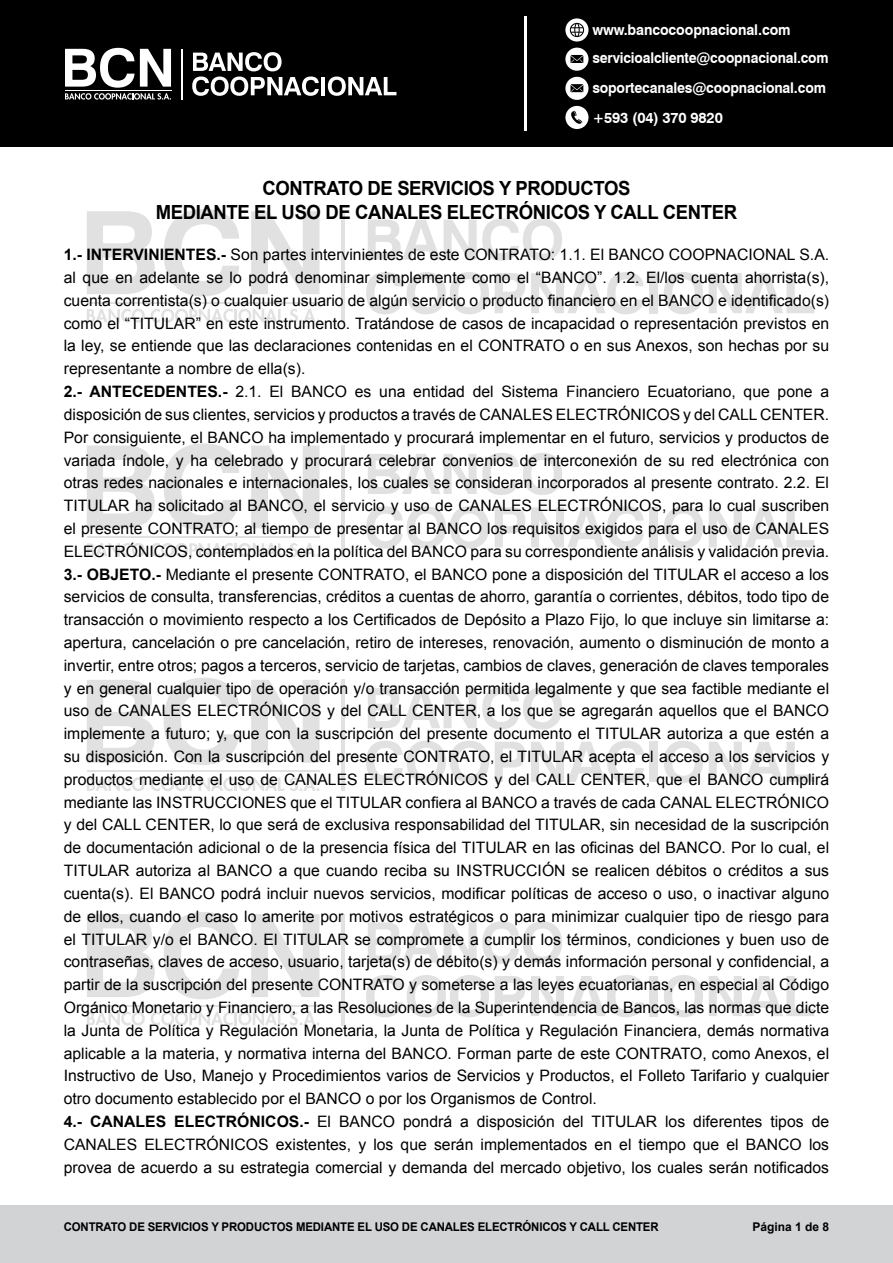
<style>
.page{position:relative;width:893px;height:1263px;background:#fff}
.page>*{position:absolute;margin:0;border:0;box-sizing:border-box;transform-origin:0 0}
.t1{font:700 19.5px/24px "Arial";letter-spacing:-.02em;color:#000;text-align:center;scale:.95 1}
.t2{font:15.75px/22.8px "Arial";color:#000}
.t3{font:700 14.85px/28px "Swiss 721 BT";letter-spacing:-.01em;color:#fff;scale:.95 1}
.t4{font:700 14.85px "Swiss 721 BT";letter-spacing:-.01em;color:#fff;scale:.94 1}
.t5{font:700 14.85px "Swiss 721 BT";letter-spacing:-.01em;color:#fff}
.t6{font:700 12px "Arial";letter-spacing:-.01em;color:#000;scale:.95 1}
.t7{font:700 12px "Arial";letter-spacing:-.01em;color:#000}
.s1{font-weight:700}
</style>
<div class="page">
<div style="left:0;top:1205px;width:893px;height:58px;background:#d1d3d4"></div>
<svg style="left:368px;top:218px;width:194px;height:43px"></svg>
<svg style="left:366px;top:272px;width:123px;height:42px"></svg>
<svg style="left:495px;top:273px;width:30px;height:40px"></svg>
<svg style="left:531px;top:272px;width:113px;height:42px"></svg>
<div style="left:650px;top:273px;width:8px;height:40px;background:#e1e1e1"></div>
<svg style="left:664px;top:272px;width:39px;height:42px"></svg>
<svg style="left:709px;top:273px;width:105px;height:40px"></svg>
<hr style="left:341px;top:211px;width:4px;height:112px;background:#e1e1e1">
<svg style="left:87px;top:211px;width:68px;height:83px"></svg>
<svg style="left:164px;top:209px;width:75px;height:87px"></svg>
<svg style="left:251px;top:211px;width:69px;height:83px"></svg>
<svg style="left:87px;top:309px;width:58px;height:14px"></svg>
<svg style="left:151px;top:309px;width:133px;height:14px"></svg>
<svg style="left:290px;top:309px;width:30px;height:14px"></svg>
<hr style="left:87px;top:302px;width:233px;height:2px;background:#000">
<svg style="left:368px;top:453px;width:194px;height:42px"></svg>
<svg style="left:366px;top:506px;width:123px;height:43px"></svg>
<svg style="left:495px;top:507px;width:30px;height:40px"></svg>
<svg style="left:531px;top:506px;width:113px;height:43px"></svg>
<div style="left:650px;top:507px;width:8px;height:40px;background:#e1e1e1"></div>
<svg style="left:664px;top:506px;width:39px;height:43px"></svg>
<svg style="left:709px;top:507px;width:105px;height:40px"></svg>
<hr style="left:341px;top:445px;width:4px;height:112px;background:#e1e1e1">
<svg style="left:87px;top:445px;width:68px;height:83px"></svg>
<svg style="left:164px;top:443px;width:75px;height:88px"></svg>
<svg style="left:251px;top:445px;width:69px;height:83px"></svg>
<svg style="left:87px;top:543px;width:58px;height:14px"></svg>
<svg style="left:151px;top:543px;width:133px;height:14px"></svg>
<svg style="left:290px;top:543px;width:30px;height:14px"></svg>
<hr style="left:87px;top:536px;width:233px;height:2px;background:#000">
<svg style="left:368px;top:687px;width:194px;height:42px"></svg>
<svg style="left:366px;top:741px;width:123px;height:42px"></svg>
<svg style="left:495px;top:742px;width:30px;height:40px"></svg>
<svg style="left:531px;top:741px;width:113px;height:42px"></svg>
<div style="left:650px;top:742px;width:8px;height:40px;background:#e1e1e1"></div>
<svg style="left:664px;top:741px;width:39px;height:42px"></svg>
<svg style="left:709px;top:742px;width:105px;height:40px"></svg>
<hr style="left:341px;top:680px;width:4px;height:111px;background:#e1e1e1">
<svg style="left:87px;top:680px;width:68px;height:83px"></svg>
<svg style="left:164px;top:678px;width:75px;height:87px"></svg>
<svg style="left:251px;top:680px;width:69px;height:83px"></svg>
<svg style="left:87px;top:777px;width:58px;height:14px"></svg>
<svg style="left:151px;top:777px;width:133px;height:14px"></svg>
<svg style="left:290px;top:777px;width:30px;height:14px"></svg>
<hr style="left:87px;top:770px;width:233px;height:2px;background:#000">
<svg style="left:368px;top:921px;width:194px;height:43px"></svg>
<svg style="left:366px;top:975px;width:123px;height:42px"></svg>
<svg style="left:495px;top:976px;width:30px;height:40px"></svg>
<svg style="left:531px;top:975px;width:113px;height:42px"></svg>
<div style="left:650px;top:976px;width:8px;height:40px;background:#e1e1e1"></div>
<svg style="left:664px;top:975px;width:39px;height:42px"></svg>
<svg style="left:709px;top:976px;width:105px;height:40px"></svg>
<hr style="left:341px;top:914px;width:4px;height:111px;background:#e1e1e1">
<svg style="left:87px;top:914px;width:68px;height:83px"></svg>
<svg style="left:164px;top:912px;width:75px;height:87px"></svg>
<svg style="left:251px;top:914px;width:69px;height:83px"></svg>
<svg style="left:87px;top:1011px;width:58px;height:14px"></svg>
<svg style="left:151px;top:1011px;width:133px;height:14px"></svg>
<svg style="left:290px;top:1011px;width:30px;height:14px"></svg>
<hr style="left:87px;top:1005px;width:233px;height:1px;background:#000">
<div style="left:0;top:0;width:893px;height:147px;background:#000"></div>
<svg style="left:193px;top:52px;width:89px;height:19px"></svg>
<svg style="left:192px;top:77px;width:127px;height:19px"></svg>
<hr style="left:321px;top:77px;width:4px;height:18px;background:#fff">
<svg style="left:328px;top:77px;width:68px;height:19px"></svg>
<hr style="left:181px;top:49px;width:2px;height:51px;background:#fff">
<svg style="left:65px;top:48px;width:106px;height:52px"></svg>
<hr style="left:65px;top:90px;width:106px;height:1px;background:#fff">
<hr style="left:524px;top:16px;width:3px;height:115px;background:#fff">
<svg style="left:565px;top:48px;width:23px;height:23px"></svg>
<svg style="left:565px;top:106px;width:23px;height:23px"></svg>
<svg style="left:565px;top:18px;width:23px;height:24px"></svg>
<svg style="left:565px;top:77px;width:23px;height:23px"></svg>
<p class="t3" style="left:592px;top:16px;width:250px">www.bancocoopnacional.com servicioalcliente@coopnacional.com</p>
<p class="t4" style="left:592px;top:78px;width:250px">soportecanales@coopnacional.com</p>
<p class="t5" style="left:592px;top:109px;width:132px">+593 (04) 370 9820</p>
<p class="t1" style="left:156px;top:177px;width:614px">CONTRATO DE SERVICIOS Y PRODUCTOS<br>MEDIANTE EL USO DE CANALES ELECTRÓNICOS Y CALL CENTER</p>
<p class="t2" style="left:64px;top:243px;width:767px"><span class="s1">1.- INTERVINIENTES.-</span> Son partes intervinientes de este CONTRATO: 1.1. El BANCO COOPNACIONAL S.A. al que en adelante se lo podrá denominar simplemente como el “BANCO”. 1.2. El/los cuenta ahorrista(s), cuenta correntista(s) o cualquier usuario de algún servicio o producto financiero en el BANCO e identificado(s) como el “TITULAR” en este instrumento. Tratándose de casos de incapacidad o representación previstos en la ley, se entiende que las declaraciones contenidas en el CONTRATO o en sus Anexos, son hechas por su representante a nombre de ella(s).<br><span class="s1">2.- ANTECEDENTES.-</span> 2.1. El BANCO es una entidad del Sistema Financiero Ecuatoriano, que pone a disposición de sus clientes, servicios y productos a través de CANALES ELECTRÓNICOS y del CALL CENTER.<br>Por consiguiente, el BANCO ha implementado y procurará implementar en el futuro, servicios y productos de variada índole, y ha celebrado y procurará celebrar convenios de interconexión de su red electrónica con otras redes nacionales e internacionales, los cuales se consideran incorporados al presente contrato. 2.2. El TITULAR ha solicitado al BANCO, el servicio y uso de CANALES ELECTRÓNICOS, para lo cual suscriben el presente CONTRATO; al tiempo de presentar al BANCO los requisitos exigidos para el uso de CANALES ELECTRÓNICOS, contemplados en la política del BANCO para su correspondiente análisis y validación previa.<br><span class="s1">3.- OBJETO.-</span> Mediante el presente CONTRATO, el BANCO pone a disposición del TITULAR el acceso a los servicios de consulta, transferencias, créditos a cuentas de ahorro, garantía o corrientes, débitos, todo tipo de transacción o movimiento respecto a los Certificados de Depósito a Plazo Fijo, lo que incluye sin limitarse a: apertura, cancelación o pre cancelación, retiro de intereses, renovación, aumento o disminución de monto a invertir, entre otros; pagos a terceros, servicio de tarjetas, cambios de claves, generación de claves temporales y en general cualquier tipo de operación y/o transacción permitida legalmente y que sea factible mediante el uso de CANALES ELECTRÓNICOS y del CALL CENTER, a los que se agregarán aquellos que el BANCO implemente a futuro; y, que con la suscripción del presente documento el TITULAR autoriza a que estén a su disposición. Con la suscripción del presente CONTRATO, el TITULAR acepta el acceso a los servicios y productos mediante el uso de CANALES ELECTRÓNICOS y del CALL CENTER, que el BANCO cumplirá mediante las INSTRUCCIONES que el TITULAR confiera al BANCO a través de cada CANAL ELECTRÓNICO y del CALL CENTER, lo que será de exclusiva responsabilidad del TITULAR, sin necesidad de la suscripción de documentación adicional o de la presencia física del TITULAR en las oficinas del BANCO. Por lo cual, el TITULAR autoriza al BANCO a que cuando reciba su INSTRUCCIÓN se realicen débitos o créditos a sus cuenta(s). El BANCO podrá incluir nuevos servicios, modificar políticas de acceso o uso, o inactivar alguno de ellos, cuando el caso lo amerite por motivos estratégicos o para minimizar cualquier tipo de riesgo para el TITULAR y/o el BANCO. El TITULAR se compromete a cumplir los términos, condiciones y buen uso de contraseñas, claves de acceso, usuario, tarjeta(s) de débito(s) y demás información personal y confidencial, a partir de la suscripción del presente CONTRATO y someterse a las leyes ecuatorianas, en especial al Código Orgánico Monetario y Financiero, a las Resoluciones de la Superintendencia de Bancos, las normas que dicte la Junta de Política y Regulación Monetaria, la Junta de Política y Regulación Financiera, demás normativa aplicable a la materia, y normativa interna del BANCO. Forman parte de este CONTRATO, como Anexos, el Instructivo de Uso, Manejo y Procedimientos varios de Servicios y Productos, el Folleto Tarifario y cualquier otro documento establecido por el BANCO o por los Organismos de Control.<br><span class="s1">4.- CANALES ELECTRÓNICOS.-</span> El BANCO pondrá a disposición del TITULAR los diferentes tipos de CANALES ELECTRÓNICOS existentes, y los que serán implementados en el tiempo que el BANCO los provea de acuerdo a su estrategia comercial y demanda del mercado objetivo, los cuales serán notificados</p>
<p class="t6" style="left:64px;top:1219px;width:628px">CONTRATO DE SERVICIOS Y PRODUCTOS MEDIANTE EL USO DE CANALES ELECTRÓNICOS Y CALL CENTER</p>
<p class="t7" style="left:752px;top:1219px;width:78px">Página 1 de 8</p>
</div>
